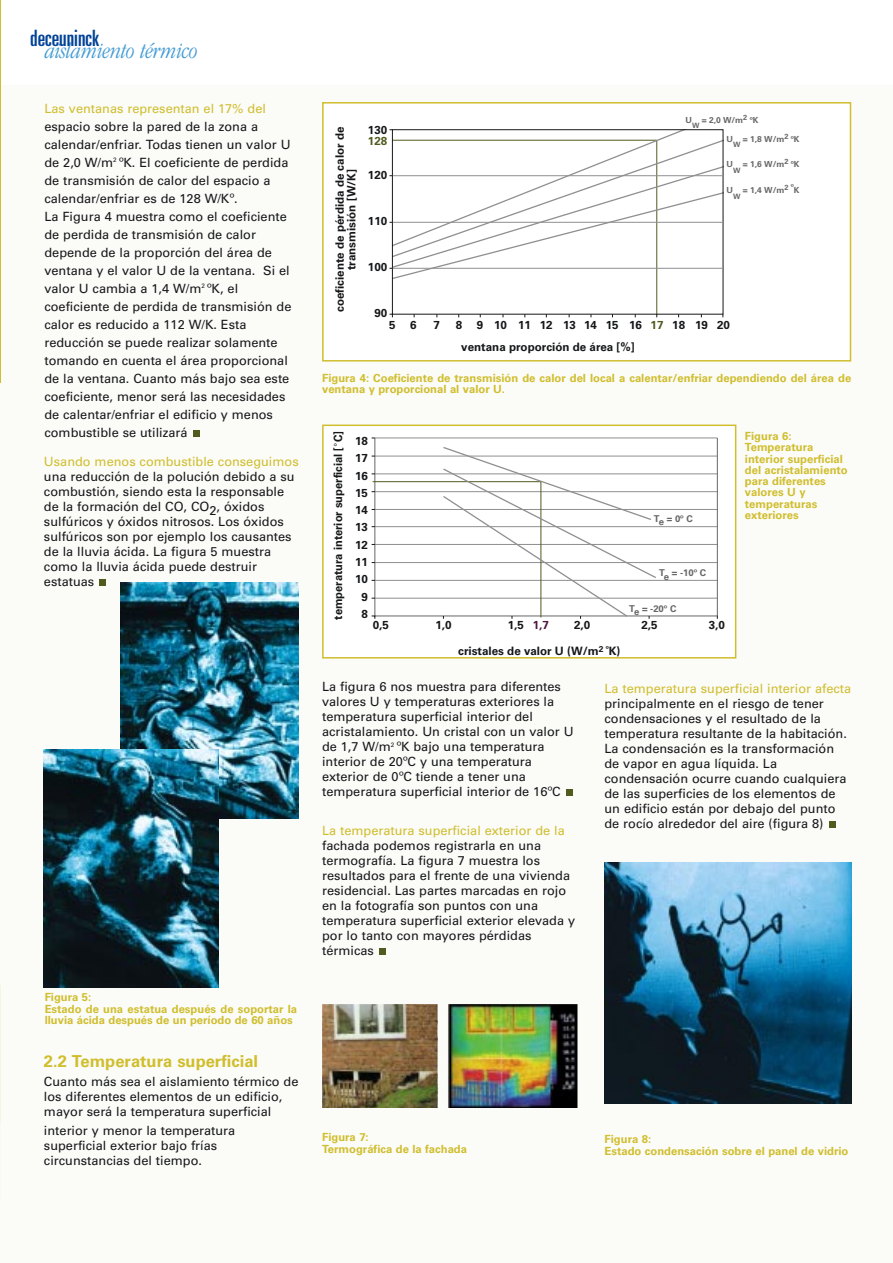
<style>
.page{position:relative;width:893px;height:1263px;background:#fff}
.page>*{position:absolute;margin:0;border:0;box-sizing:border-box;transform-origin:0 0}
.t1{font:italic 300 condensed 22.5px "Garamond";color:#429bd4}
.t2{font:ultra-condensed 22.5px "Univers";color:#004197}
.t3{font:700 16.5px "Univers";color:#d0be2d}
.t4{font:12.75px/15px "Univers";color:#161719}
.t5{font:12.75px "Univers";color:#d0be2d}
.t6{font:700 11.55px/17.4px "Univers";color:#161719;text-align:center}
.t7{font:700 11.55px "Univers";color:#161719;scale:.96 1}
.t8{font:700 11.55px "Univers";color:#515b1f}
.t9{font:700 11.25px/11.2px "Univers";color:#d0be2d}
.t10{font:700 9.75px "Univers";color:#161719;scale:.87 1}
.t11{font:700 9.45px "Univers";color:#666767}
.t12{font:700 8.4px "Univers";color:#666767}
.t13{font:700 7.35px "Univers";color:#666767}
.s1{color:#515b1f}
.s2{color:#501642}
</style>
<div class="page">
<div style="left:0;top:85px;width:892px;height:1178px;background:#fbfbf8"></div>
<div style="left:100px;top:579px;width:6px;height:7px;background:#515b1f"></div>
<img style="left:121px;top:583px;width:177px;height:236px">
<img style="left:44px;top:750px;width:175px;height:238px">
<div style="left:193px;top:430px;width:6px;height:7px;background:#515b1f"></div>
<div style="left:323px;top:103px;width:527px;height:258px;background:#fff"></div>
<hr style="left:656px;top:140px;width:1px;height:174px;background:#515b1f">
<svg style="left:394px;top:131px;width:327px;height:150px"></svg>
<div style="left:392px;top:129px;width:331px;height:186px;border:1px solid #161719"></div>
<hr style="left:392px;top:268px;width:331px;height:1px;background:#8f8f92">
<hr style="left:392px;top:222px;width:331px;height:1px;background:#8f8f92">
<hr style="left:392px;top:175px;width:331px;height:1px;background:#8f8f92">
<div style="left:322px;top:102px;width:529px;height:260px;border:2px solid #d0be2d"></div>
<div style="left:323px;top:425px;width:412px;height:233px;background:#fff"></div>
<hr style="left:375px;top:598px;width:342px;height:1px;background:#8f8f92">
<hr style="left:375px;top:580px;width:342px;height:1px;background:#8f8f92">
<hr style="left:375px;top:562px;width:342px;height:1px;background:#8f8f92">
<hr style="left:375px;top:544px;width:342px;height:1px;background:#8f8f92">
<hr style="left:375px;top:526px;width:342px;height:1px;background:#8f8f92">
<hr style="left:375px;top:509px;width:342px;height:1px;background:#8f8f92">
<hr style="left:375px;top:491px;width:342px;height:1px;background:#8f8f92">
<hr style="left:375px;top:474px;width:342px;height:1px;background:#8f8f92">
<hr style="left:375px;top:456px;width:342px;height:1px;background:#8f8f92">
<hr style="left:375px;top:438px;width:342px;height:1px;background:#8f8f92">
<hr style="left:717px;top:438px;width:1px;height:178px;background:#666767">
<hr style="left:375px;top:616px;width:342px;height:1px;background:#666767">
<hr style="left:374px;top:438px;width:1px;height:178px;background:#666767">
<hr style="left:372px;top:481px;width:169px;height:1px;background:#515b1f">
<svg style="left:441px;top:447px;width:216px;height:172px"></svg>
<div style="left:322px;top:425px;width:414px;height:234px;border:2px solid #d0be2d"></div>
<div style="left:379px;top:948px;width:6px;height:7px;background:#515b1f"></div>
<svg style="left:566px;top:790px;width:6px;height:6px"></svg>
<img style="left:604px;top:862px;width:247px;height:241px">
<div style="left:828px;top:821px;width:7px;height:7px;background:#515b1f"></div>
<hr style="left:0;top:986px;width:1px;height:136px;background:#f6f4e5">
<hr style="left:0;top:0;width:1px;height:383px;background:#d0be2d">
<img style="left:322px;top:1004px;width:255px;height:104px">
<h1 class="t2" style="left:30px;top:30px;width:71px">deceuninck</h1>
<h1 class="t1" style="left:45px;top:42px;width:154px">aislamiento térmico</h1>
<p class="t5" style="left:44px;top:104px;width:223px">Las ventanas representan el 17% del</p>
<p class="t4" style="left:44px;top:118px;width:248px;line-height:18px">espacio sobre la pared de la zona a calendar/enfriar. Todas tienen un valor U de 2,0 W/m<sup>2</sup> ºK. El coeficiente de perdida de transmisión de calor del espacio a calendar/enfriar es de 128 W/Kº.<br>La Figura 4 muestra como el coeficiente de perdida de transmisión de calor depende de la proporción del área de ventana y el valor U de la ventana. Si el valor U cambia a 1,4 W/m<sup>2</sup> ºK, el coeficiente de perdida de transmisión de calor es reducido a 112 W/K. Esta reducción se puede realizar solamente tomando en cuenta el área proporcional de la ventana. Cuanto más bajo sea este coeficiente, menor será las necesidades de calentar/enfriar el edificio y menos combustible se utilizará</p>
<p class="t5" style="left:44px;top:456px;width:256px">Usando menos combustible conseguimos</p>
<p class="t4" style="left:44px;top:470px;width:252px">una reducción de la polución debido a su combustión, siendo esta la responsable de la formación del CO, CO2, óxidos sulfúricos y óxidos nitrosos. Los óxidos sulfúricos son por ejemplo los causantes de la lluvia ácida. La figura 5 muestra como la lluvia ácida puede destruir estatuas</p>
<p class="t9" style="left:45px;top:993px;width:254px">Figura 5:<br>Estado de una estatua después de soportar la lluvia ácida después de un período de 60 años</p>
<p class="t3" style="left:44px;top:1055px;width:215px">2.2 Temperatura superficial</p>
<p class="t4" style="left:44px;top:1075px;width:256px">Cuanto más sea el aislamiento térmico de los diferentes elementos de un edificio, mayor será la temperatura superficial</p>
<p class="t4" style="left:44px;top:1125px;width:193px">interior y menor la temperatura superficial exterior bajo frías circunstancias del tiempo.</p>
<p class="t6" style="left:335px;top:312px;width:187px;line-height:11.6px;rotate:-90deg">coeficiente de pérdida de calor de transmisión [W/K]</p>
<p class="t6" style="left:368px;top:122px;width:21px">130</p>
<p class="t8" style="left:368px;top:137px;width:21px">128</p>
<p class="t6" style="left:368px;top:167px;width:21px">120</p>
<p class="t6" style="left:368px;top:213px;width:21px">110</p>
<p class="t6" style="left:368px;top:259px;width:21px">100</p>
<p class="t6" style="left:374px;top:306px;width:14px">90</p>
<p class="t12" style="left:701px;top:117px;width:58px">= 2,0 W/m<sup>2</sup> ºK</p>
<p class="t12" style="left:685px;top:117px;width:8px">U</p>
<p class="t13" style="left:692px;top:123px;width:9px">W</p>
<p class="t12" style="left:743px;top:136px;width:58px">= 1,8 W/m<sup>2</sup> ºK</p>
<p class="t12" style="left:726px;top:136px;width:8px">U</p>
<p class="t13" style="left:733px;top:142px;width:9px">W</p>
<p class="t12" style="left:743px;top:161px;width:58px">= 1,6 W/m<sup>2</sup> ºK</p>
<p class="t12" style="left:726px;top:161px;width:8px">U</p>
<p class="t13" style="left:733px;top:167px;width:9px">W</p>
<p class="t12" style="left:743px;top:187px;width:58px">= 1,4 W/m<sup>2</sup> ºK</p>
<p class="t12" style="left:726px;top:187px;width:8px">U</p>
<p class="t13" style="left:733px;top:193px;width:9px">W</p>
<p class="t6" style="left:389px;top:317px;width:8px">5</p>
<p class="t6" style="left:410px;top:317px;width:8px">6</p>
<p class="t6" style="left:433px;top:317px;width:8px">7</p>
<p class="t6" style="left:456px;top:317px;width:8px">8</p>
<p class="t6" style="left:477px;top:317px;width:255px">9 10 11 12 13 14 15 16 <span class="s1">17</span> 18 19 20</p>
<p class="t10" style="left:616px;top:327px;width:12px">17</p>
<p class="t6" style="left:461px;top:340px;width:175px">ventana proporción de área [%]</p>
<p class="t9" style="left:322px;top:373px;width:530px">Figura 4: Coeficiente de transmisión de calor del local a calentar/enfriar dependiendo del área de ventana y proporcional al valor U.</p>
<p class="t7" style="left:334px;top:620px;width:198px;rotate:-90deg">temperatura interior superficial [ C]</p>
<p class="t6" style="left:355px;top:433px;width:14px">18<br>17<br>16<br>15<br>14<br>13<br>12<br>11<br>10<br>9<br>8</p>
<p class="t11" style="left:654px;top:515px;width:40px">Te = 0º C</p>
<p class="t11" style="left:659px;top:569px;width:49px">Te = -10º C</p>
<p class="t11" style="left:629px;top:605px;width:49px">Te = -20º C</p>
<p class="t6" style="left:373px;top:617px;width:18px">0,5</p>
<p class="t6" style="left:435px;top:617px;width:18px">1,0</p>
<p class="t6" style="left:507px;top:617px;width:43px">1,5 <span class="s2">1,7</span></p>
<p class="t6" style="left:574px;top:617px;width:18px">2,0</p>
<p class="t6" style="left:641px;top:617px;width:18px">2,5</p>
<p class="t6" style="left:708px;top:617px;width:18px">3,0</p>
<p class="t6" style="left:458px;top:643px;width:164px">cristales de valor U (W/m<sup>2</sup> <sup>º</sup>K)</p>
<p class="t9" style="left:745px;top:431px;width:104px">Figura 6:<br>Temperatura interior superficial del acristalamiento para diferentes valores U y temperaturas exteriores</p>
<p class="t4" style="left:322px;top:680px;width:253px">La figura 6 nos muestra para diferentes valores U y temperaturas exteriores la temperatura superficial interior del acristalamiento. Un cristal con un valor U de 1,7 W/m<sup>2</sup> ºK bajo una temperatura interior de 20ºC y una temperatura exterior de 0ºC tiende a tener una temperatura superficial interior de 16ºC</p>
<p class="t5" style="left:322px;top:825px;width:244px">La temperatura superficial exterior de la</p>
<p class="t4" style="left:322px;top:839px;width:254px">fachada podemos registrarla en una termografía. La figura 7 muestra los resultados para el frente de una vivienda residencial. Las partes marcadas en rojo en la fotografía son puntos con una temperatura superficial exterior elevada y por lo tanto con mayores pérdidas térmicas</p>
<p class="t5" style="left:604px;top:683px;width:248px">La temperatura superficial interior afecta</p>
<p class="t4" style="left:604px;top:697px;width:244px">principalmente en el riesgo de tener condensaciones y el resultado de la temperatura resultante de la habitación.<br>La condensación es la transformación de vapor en agua líquida. La condensación ocurre cuando cualquiera de las superficies de los elementos de un edificio están por debajo del punto de rocío alrededor del aire (figura 8)</p>
<p class="t9" style="left:322px;top:1133px;width:146px">Figura 7:<br>Termográfica de la fachada</p>
<p class="t9" style="left:604px;top:1135px;width:245px">Figura 8:<br>Estado condensación sobre el panel de vidrio</p>
</div>
